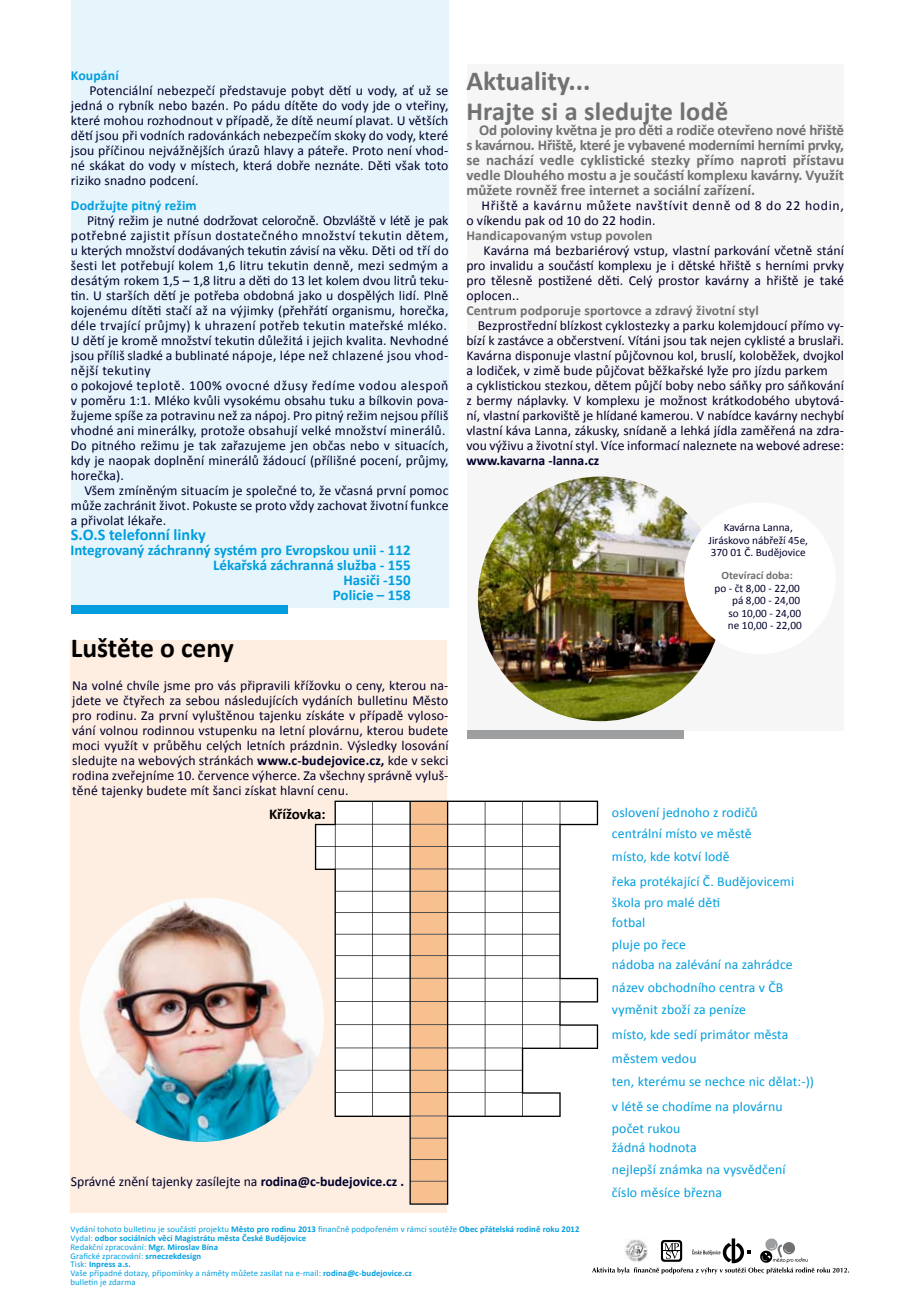
<style>
.page{position:relative;width:915px;height:1294px;background:#fff}
.page>*{position:absolute;margin:0;border:0;box-sizing:border-box;transform-origin:0 0}
.t1{font:700 27.5px "Calibri";color:#707172}
.t2{font:700 27.5px "Calibri";letter-spacing:-.005em;color:#000}
.t3{font:700 26.25px "Calibri";letter-spacing:.01em;color:#707172}
.t4{font:700 16.25px "Calibri";color:#009ede}
.t5{font:700 15px/15px "Calibri";color:#707172;text-align:justify}
.t6{font:700 15px/15px "Calibri";color:#009ede;text-align:right}
.t7{font:700 15px "Calibri";letter-spacing:-.005em;color:#000}
.t8{font:13.75px/15px "Calibri";letter-spacing:.01em;color:#00002c;text-align:justify}
.t9{font:13.75px/25px "Calibri";letter-spacing:.01em;color:#009ede}
.t10{font:13.75px/15px "Calibri";letter-spacing:.045em;color:#00002c}
.t11{font:700 13.75px "Calibri";letter-spacing:.01em;color:#707172}
.t12{font:700 13.75px "Calibri";letter-spacing:.01em;color:#009ede}
.t13{font:700 13.75px "Calibri";color:#00002c}
.t14{font:11.25px/12.5px "Calibri";color:#00002c;text-align:center}
.t15{font:700 11.25px "Calibri";color:#707172}
.t16{font:8.75px/8.8px "Calibri";letter-spacing:.01em;color:#009ee0}
.s1{font-weight:700}
</style>
<div class="page">
<div style="left:467px;top:64px;width:377px;height:666px;background:#f6f6f6"></div>
<img style="left:477px;top:476px;width:239px;height:245px">
<div style="left:70px;top:640px;width:377px;height:573px;background:#feeee1"></div>
<div style="left:684px;top:502px;width:151px;height:152px;background:#fff;border-radius:50%"></div>
<div style="left:71px;top:0;width:377px;height:607px;background:#e6f5fc"></div>
<div style="left:71px;top:605px;width:217px;height:9px;background:#009ede"></div>
<div style="left:467px;top:730px;width:217px;height:9px;background:#9c9e9f"></div>
<svg style="left:592px;top:1238px;width:257px;height:36px"></svg>
<img style="left:624px;top:1238px;width:24px;height:24px">
<img style="left:79px;top:898px;width:236px;height:244px">
<svg style="left:315px;top:800px;width:283px;height:404px"></svg>
<p class="t12" style="left:71px;top:67px;width:49px">Koupání</p>
<p class="t8" style="left:71px;top:83px;width:379px;text-indent:19px">Potenciální nebezpečí představuje pobyt dětí u vody, ať už se jedná o rybník nebo bazén. Po pádu dítěte do vody jde o vteřiny, které mohou rozhodnout v případě, že dítě neumí plavat. U větších dětí jsou při vodních radovánkách nebezpečím skoky do vody, které jsou příčinou nejvážnějších úrazů hlavy a páteře. Proto není vhod&shy;né skákat do vody v místech, která dobře neznáte. Děti však toto riziko snadno podcení.</p>
<p class="t12" style="left:71px;top:197px;width:127px">Dodržujte pitný režim</p>
<p class="t8" style="left:71px;top:213px;width:379px;text-align:left;text-indent:16px">Pitný režim je nutné dodržovat celoročně. Obzvláště v létě je pak potřebné zajistit přísun dostatečného množství tekutin dětem, u kterých množství dodávaných tekutin závisí na věku. Děti od tří do šesti let potřebují kolem 1,6 litru tekutin denně, mezi sedmým a desátým rokem 1,5 – 1,8 litru a děti do 13 let kolem dvou litrů teku&shy;tin. U starších dětí je potřeba obdobná jako u dospělých lidí. Plně kojenému dítěti stačí až na výjimky (přehřátí organismu, horečka, déle trvající průjmy) k uhrazení potřeb tekutin mateřské mléko.<br>U dětí je kromě množství tekutin důležitá i jejich kvalita. Nevhodné jsou příliš sladké a bublinaté nápoje, lépe než chlazené jsou vhod&shy;nější tekutiny<br>o pokojové teplotě. 100% ovocné džusy ředíme vodou alespoň v poměru 1:1. Mléko kvůli vysokému obsahu tuku a bílkovin pova&shy;žujeme spíše za potravinu než za nápoj. Pro pitný režim nejsou příliš vhodné ani minerálky, protože obsahují velké množství minerálů.<br>Do pitného režimu je tak zařazujeme jen občas nebo v situacích, kdy je naopak doplnění minerálů žádoucí (přílišné pocení, průjmy, horečka).</p>
<p class="t8" style="left:71px;top:483px;width:379px;text-indent:14px">Všem zmíněným situacím je společné to, že včasná první pomoc může zachránit život. Pokuste se proto vždy zachovat životní funkce a přivolat lékaře.</p>
<p class="t4" style="left:71px;top:524px;width:136px">S.O.S telefonní linky</p>
<p class="t6" style="left:70px;top:543px;width:342px">Integrovaný záchranný systém pro Evropskou unii - 112<br>Lékařská záchranná služba - 155<br>Hasiči -150<br>Policie – 158</p>
<h1 class="t2" style="left:71px;top:630px;width:164px">Luštěte o ceny</h1>
<h1 class="t1" style="left:466px;top:63px;width:125px">Aktuality...</h1>
<h2 class="t3" style="left:466px;top:95px;width:263px">Hrajte si a sledujte lodě</h2>
<p class="t5" style="left:466px;top:123px;width:379px;text-indent:13px">Od poloviny května je pro děti a rodiče otevřeno nové hřiště s kavárnou. Hřiště, které je vybavené moderními herními prvky, se nachází vedle cyklistické stezky přímo naproti přístavu vedle Dlouhého mostu a je součástí komplexu kavárny. Využít můžete rovněž free internet a sociální zařízení.</p>
<p class="t10" style="left:466px;top:198px;width:379px;text-indent:15px">Hřiště a kavárnu můžete navštívit denně od 8 do 22 hodin, o víkendu pak od 10 do 22 hodin.</p>
<p class="t11" style="left:466px;top:227px;width:188px">Handicapovaným vstup povolen</p>
<p class="t8" style="left:466px;top:243px;width:379px;text-indent:17px">Kavárna má bezbariérový vstup, vlastní parkování včetně stání pro invalidu a součástí komplexu je i dětské hřiště s herními prvky pro tělesně postižené děti. Celý prostor kavárny a hřiště je také oplocen..</p>
<p class="t11" style="left:466px;top:302px;width:294px">Centrum podporuje sportovce a zdravý životní styl</p>
<p class="t8" style="left:466px;top:318px;width:379px;text-align:left;text-indent:11px">Bezprostřední blízkost cyklostezky a parku kolemjdoucí přímo vy&shy;bízí k zastávce a občerstvení. Vítáni jsou tak nejen cyklisté a bruslaři.<br>Kavárna disponuje vlastní půjčovnou kol, bruslí, koloběžek, dvojkol a lodiček, v zimě bude půjčovat běžkařské lyže pro jízdu parkem<br>a cyklistickou stezkou, dětem půjčí boby nebo sáňky pro sáňkování z bermy náplavky. V komplexu je možnost krátkodobého ubytová&shy;ní, vlastní parkoviště je hlídané kamerou. V nabídce kavárny nechybí vlastní káva Lanna, zákusky, snídaně a lehká jídla zaměřená na zdra&shy;vou výživu a životní styl. Více informací naleznete na webové adrese:</p>
<p class="t13" style="left:466px;top:452px;width:134px">www.kavarna -lanna.cz</p>
<p class="t14" style="left:708px;top:521px;width:101px">Kavárna Lanna,<br>Jiráskovo nábřeží 45e,<br>370 01 Č. Budějovice</p>
<p class="t15" style="left:721px;top:568px;width:73px">Otevírací doba:</p>
<p class="t14" style="left:714px;top:581px;width:89px;text-align:right">po - čt 8,00 - 22,00 pá 8,00 - 24,00<br>so 10,00 - 24,00<br>ne 10,00 - 22,00</p>
<p class="t8" style="left:72px;top:678px;width:378px">Na volné chvíle jsme pro vás připravili křížovku o ceny, kterou na&shy;jdete ve čtyřech za sebou následujících vydáních bulletinu Město pro rodinu. Za první vyluštěnou tajenku získáte v případě vyloso&shy;vání volnou rodinnou vstupenku na letní plovárnu, kterou budete moci využít v průběhu celých letních prázdnin. Výsledky losování sledujte na webových stránkách <span class="s1">www.c-budejovice.cz,</span> kde v sekci rodina zveřejníme 10. července výherce. Za všechny správně vyluš&shy;těné tajenky budete mít šanci získat hlavní cenu.</p>
<p class="t7" style="left:269px;top:804px;width:58px">Křížovka:</p>
<p class="t9" style="left:612px;top:801px;width:147px;line-height:21.2px">oslovení jednoho z rodičů centrální místo ve městě</p>
<p class="t9" style="left:612px;top:843px;width:184px">místo, kde kotví lodě<br>řeka protékající Č. Budějovicemi</p>
<p class="t9" style="left:612px;top:892px;width:110px;line-height:20px">škola pro malé děti fotbal</p>
<p class="t9" style="left:612px;top:934px;width:182px;line-height:20px">pluje po řece<br>nádoba na zalévání na zahrádce</p>
<p class="t9" style="left:612px;top:976px;width:173px;line-height:22.5px">název obchodního centra v ČB vyměnit zboží za peníze</p>
<p class="t9" style="left:612px;top:1022px;width:178px;line-height:23.8px">místo, kde sedí primátor města městem vedou</p>
<p class="t9" style="left:612px;top:1068px;width:204px">ten, kterému se nechce nic dělat:-)) v létě se chodíme na plovárnu</p>
<p class="t9" style="left:612px;top:1119px;width:86px;line-height:18.8px">počet rukou žádná hodnota</p>
<p class="t9" style="left:612px;top:1158px;width:175px;line-height:22.5px">nejlepší známka na vysvědčení číslo měsíce března</p>
<p class="t16" style="left:71px;top:1224px;width:510px">Vydání tohoto bulletinu je součástí projektu <span class="s1">Město pro rodinu 2013</span> finančně podpořeném v rámci soutěže <span class="s1">Obec přátelská rodině roku 2012<br></span>Vydal: <span class="s1">odbor sociálních věcí Magistrátu města České Budějovice<br></span>Redakční zpracování: <span class="s1">Mgr. Miroslav Bína<br></span>Grafické zpracování: <span class="s1">srneczekdesign<br></span>Tisk: <span class="s1">Inpress a.s.<br></span>Vaše případné dotazy, připomínky a náměty můžete zasílat na e-mail: <span class="s1">rodina@c-budejovice.cz<br></span>bulletin je zdarma</p>
<p class="t8" style="left:71px;top:1173px;width:335px">Správné znění tajenky zasílejte na <span class="s1">rodina@c-budejovice.cz .</span></p>
</div>
